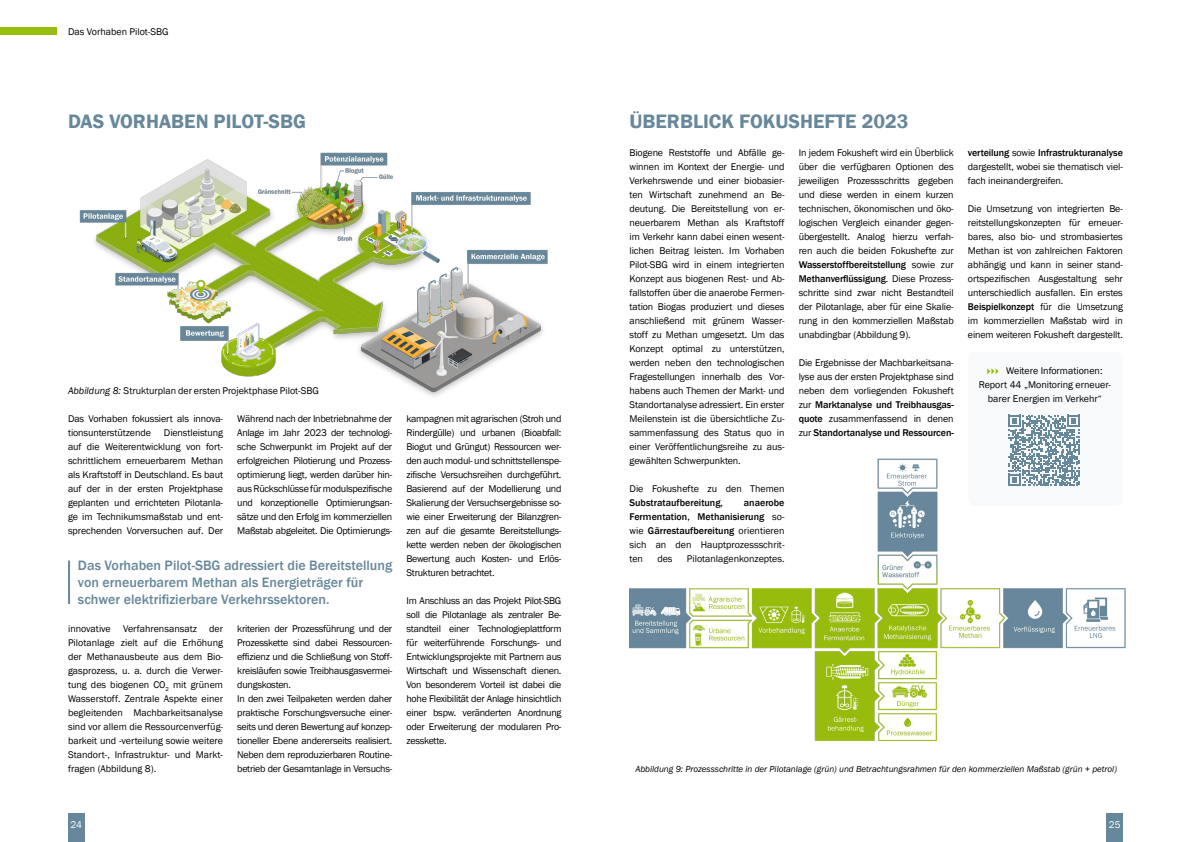
<style>
.page{position:relative;width:1191px;height:842px;background:#fff}
.page>*{position:absolute;margin:0;border:0;box-sizing:border-box;transform-origin:0 0}
.Fließtext{font:600 20px "Franklin Gothic";color:#67879b}
.Hauptüberschrift{font:600 20px "Franklin Gothic";color:#67879b}
.Fließtext-2{font:500 14px/16.8px "Franklin Gothic";color:#67879b}
.Fließtext-3{font:10px/14px "Franklin Gothic";letter-spacing:-.01em;color:#000;text-align:justify}
.Fließtext-4{font:500 10px/14px "Franklin Gothic";color:#000;text-align:justify}
.Abbildungsunterschri{font:10px "Franklin Gothic";color:#000}
.t1{font:10px "Franklin Gothic";color:#fff}
.Abbildungsunterschri-2{font:italic 9px "Franklin Gothic";color:#000}
.s1{font-style:italic}
.s2{font-weight:500}
.s3{font-weight:400}
</style>
<div class="page">
<img style="left:79px;top:152px;width:469px;height:244px">
<img style="left:629px;top:458px;width:497px;height:283px">
<div style="left:968px;top:352px;width:155px;height:154px;background:#f7f9fa;border-radius:7px"></div>
<svg style="left:1008px;top:415px;width:71px;height:71px"></svg>
<svg style="left:987px;top:368px;width:11px;height:6px"></svg>
<hr style="left:68px;top:560px;width:2px;height:44px;background:#67879b">
<div style="left:68px;top:813px;width:16px;height:29px;background:#67879b"></div>
<div style="left:1106px;top:813px;width:17px;height:29px;background:#67879b"></div>
<div style="left:0;top:28px;width:57px;height:7px;background:#97bf0d"></div>
<p class="Fließtext-3" style="left:68px;top:25px;width:102px">Das Vorhaben Pilot-SBG</p>
<p class="Hauptüberschrift" style="left:68px;top:109px;width:239px">DAS VORHABEN PILOT-SBG</p>
<p class="Abbildungsunterschri" style="left:68px;top:384px;width:252px"><span class="s1">Abbildung 8:</span> Strukturplan der ersten Projektphase Pilot-SBG</p>
<p class="Fließtext-3" style="left:68px;top:412px;width:156px">Das Vorhaben fokussiert als innova&shy;tionsunterstützende</p>
<p class="Fließtext-3" style="left:68px;top:426px;width:157px;text-indent:96px">Dienstleistung auf die Weiterentwicklung von fort&shy;schrittlichem erneuerbarem Methan als Kraftstoff in Deutschland. Es baut auf der in der ersten Projektphase geplanten und errichteten Pilotanla&shy;ge im Technikumsmaßstab und ent&shy;sprechenden Vorversuchen auf. Der</p>
<p class="Fließtext-3" style="left:237px;top:412px;width:156px">Während nach der Inbetriebnahme der Anlage im Jahr 2023 der technologi&shy;sche Schwerpunkt im Projekt auf der erfolgreichen Pilotierung und Prozess&shy;optimierung liegt, werden darüber hin&shy;aus Rückschlüsse für modulspezifische und konzeptionelle Optimierungsan&shy;sätze und den Erfolg im kommerziellen Maßstab abgeleitet. Die Optimierungs-</p>
<p class="Fließtext-2" style="left:78px;top:557px;width:316px">Das Vorhaben Pilot-SBG adressiert die Bereitstellung von erneuerbarem Methan als Energieträger für schwer elektrifizierbare Verkehrssektoren.</p>
<p class="Fließtext-3" style="left:68px;top:622px;width:156px">innovative Verfahrensansatz der Pilotanlage zielt auf die Erhöhung der Methanausbeute aus dem Bio&shy;gasprozess, u. a. durch die Verwer&shy;tung des biogenen CO<sub>2</sub> mit grünem Wasserstoff. Zentrale Aspekte einer begleitenden Machbarkeitsanalyse sind vor allem die Ressourcenverfüg&shy;barkeit und -verteilung sowie weitere Standort-, Infrastruktur- und Markt&shy;fragen (Abbildung 8).</p>
<p class="Fließtext-3" style="left:237px;top:622px;width:156px">kriterien der Prozessführung und der Prozesskette sind dabei Ressourcen&shy;effizienz und die Schließung von Stoff&shy;kreisläufen sowie Treibhausgasvermei&shy;dungskosten.</p>
<p class="Fließtext-3" style="left:237px;top:692px;width:156px">In den zwei Teilpaketen werden daher praktische Forschungsversuche einer&shy;seits und deren Bewertung auf konzep&shy;tioneller Ebene andererseits realisiert.<br>Neben dem reproduzierbaren Routine&shy;betrieb der Gesamtanlage in Versuchs-</p>
<p class="Fließtext-3" style="left:406px;top:412px;width:156px">kampagnen mit agrarischen (Stroh und Rindergülle) und urbanen (Bioabfall:<br>Biogut und Grüngut) Ressourcen wer&shy;den auch modul- und schnittstellenspe&shy;zifische Versuchsreihen durchgeführt.<br>Basierend auf der Modellierung und Skalierung der Versuchsergebnisse so&shy;wie einer Erweiterung der Bilanzgren&shy;zen auf die gesamte Bereitstellungs&shy;kette werden neben der ökologischen Bewertung auch Kosten- und Erlös-Strukturen betrachtet.</p>
<p class="Fließtext-3" style="left:406px;top:594px;width:156px">Im Anschluss an das Projekt Pilot-SBG soll die Pilotanlage als zentraler Be&shy;standteil einer Technologieplattform für weiterführende Forschungs- und Entwicklungsprojekte mit Partnern aus Wirtschaft und Wissenschaft dienen.<br>Von besonderem Vorteil ist dabei die hohe Flexibilität der Anlage hinsichtlich einer bspw. veränderten Anordnung oder Erweiterung der modularen Pro&shy;zesskette.</p>
<p class="Fließtext" style="left:629px;top:109px;width:280px">ÜBERBLICK FOKUSHEFTE 2023</p>
<p class="Fließtext-3" style="left:629px;top:146px;width:156px">Biogene Reststoffe und Abfälle ge&shy;winnen im Kontext der Energie- und Verkehrswende und einer biobasier&shy;ten Wirtschaft zunehmend an Be&shy;deutung. Die Bereitstellung von er&shy;neuerbarem Methan als Kraftstoff im Verkehr kann dabei einen wesent&shy;lichen Beitrag leisten. Im Vorhaben Pilot-SBG wird in einem integrierten Konzept aus biogenen Rest- und Ab&shy;fallstoffen über die anaerobe Fermen&shy;tation Biogas produziert und dieses anschließend mit grünem Wasser&shy;stoff zu Methan umgesetzt. Um das Konzept optimal zu unterstützen, werden neben den technologischen Fragestellungen innerhalb des Vor&shy;habens auch Themen der Markt- und Standortanalyse adressiert. Ein erster Meilenstein ist die übersichtliche Zu&shy;sammenfassung des Status quo in einer Veröffentlichungsreihe zu aus&shy;gewählten Schwerpunkten.</p>
<p class="Fließtext-3" style="left:629px;top:482px;width:156px">Die Fokushefte zu den Themen<br><span class="s2">Substrataufbereitung,</span></p>
<p class="Fließtext-4" style="left:629px;top:496px;width:156px;text-indent:114px">anaerobe Fermentation, Methanisierung <span class="s3">so&shy;wie</span> Gärrestaufbereitung <span class="s3">orientieren sich an den Hauptprozessschrit&shy;ten</span></p>
<p class="Fließtext-3" style="left:657px;top:552px;width:17px">des</p>
<p class="Fließtext-3" style="left:687px;top:552px;width:99px">Pilotanlagenkonzeptes.</p>
<p class="Fließtext-3" style="left:798px;top:146px;width:156px">In jedem Fokusheft wird ein Überblick über die verfügbaren Optionen des jeweiligen Prozessschritts gegeben und diese werden in einem kurzen technischen, ökonomischen und öko&shy;logischen Vergleich einander gegen&shy;übergestellt. Analog hierzu verfah&shy;ren auch die beiden Fokushefte zur <span class="s2">Wasserstoffbereitstellung</span> sowie zur <span class="s2">Methanverflüssigung</span>. Diese Prozess&shy;schritte sind zwar nicht Bestandteil der Pilotanlage, aber für eine Skalie&shy;rung in den kommerziellen Maßstab unabdingbar (Abbildung 9).</p>
<p class="Fließtext-3" style="left:798px;top:356px;width:156px">Die Ergebnisse der Machbarkeitsana&shy;lyse aus der ersten Projektphase sind neben dem vorliegenden Fokusheft zur <span class="s2">Marktanalyse und Treibhausgas&shy;quote</span> zusammenfassend in denen zur <span class="s2">Standortanalyse und Ressourcen-</span></p>
<p class="Fließtext-3" style="left:968px;top:146px;width:156px"><span class="s2">verteilung</span> sowie <span class="s2">Infrastrukturanalyse </span>dargestellt, wobei sie thematisch viel&shy;fach ineinandergreifen.</p>
<p class="Fließtext-3" style="left:968px;top:202px;width:156px">Die Umsetzung von integrierten Be&shy;reitstellungskonzepten für erneuer&shy;bares, also bio- und strombasiertes Methan ist von zahlreichen Faktoren abhängig und kann in seiner stand&shy;ortspezifischen Ausgestaltung sehr unterschiedlich ausfallen. Ein erstes <span class="s2">Beispielkonzept</span> für die Umsetzung im kommerziellen Maßstab wird in einem weiteren Fokusheft dargestellt.</p>
<p class="Fließtext-3" style="left:1006px;top:364px;width:98px">Weitere Informationen:</p>
<p class="Fließtext-3" style="left:978px;top:378px;width:134px;text-align:center">Report 44 „Monitoring erneuer&shy;barer Energien im Verkehr“</p>
<p class="Abbildungsunterschri-2" style="left:635px;top:763px;width:483px">Abbildung 9: Prozessschritte in der Pilotanlage (grün) und Betrachtungsrahmen für den kommerziellen Maßstab (grün + petrol)</p>
<p class="t1" style="left:71px;top:818px;width:13px">24</p>
<p class="t1" style="left:1108px;top:818px;width:13px">25</p>
</div>
